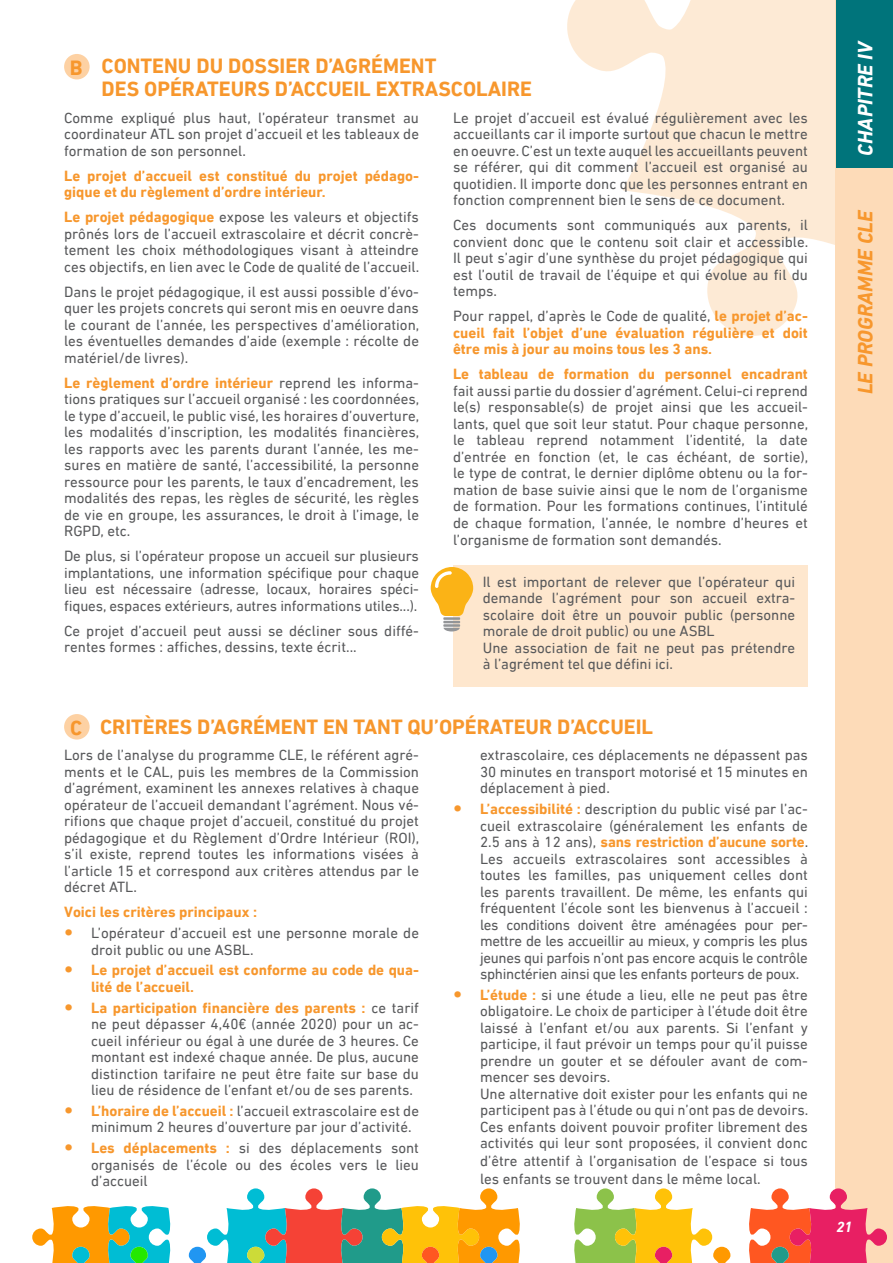
<style>
.page{position:relative;width:893px;height:1263px;background:#fff}
.page>*{position:absolute;margin:0;border:0;box-sizing:border-box;transform-origin:0 0}
.t1{font:700 21px/22.5px "DIN Next LT Pro";color:#f7972d}
.t2{font:italic 700 21px "DIN Next LT Pro";color:#f7972d}
.t3{font:italic 700 21px "DIN Next LT Pro";color:#fff}
.t4{font:15px/16.5px "DIN Next LT Pro";color:#57585a;text-align:justify}
.t5{font:700 15px/16.5px "DIN Next LT Pro";color:#f7972d}
.t6{font:italic 700 15px "DIN Next LT Pro";color:#fff}
.s1{font-weight:700;color:#f7972d}
.s2{font-weight:400;color:#57585a}
.s3{font-weight:900;font-size:18px;color:#f7972d}
.s4{font-weight:900;font-size:18px}
</style>
<div class="page">
<svg style="left:567px;top:0;width:269px;height:343px"></svg>
<div style="left:836px;top:0;width:57px;height:1263px;background:#fddbb8"></div>
<div style="left:836px;top:0;width:57px;height:168px;background:#00747b"></div>
<svg style="left:574px;top:1188px;width:313px;height:75px"></svg>
<svg style="left:32px;top:1188px;width:488px;height:75px"></svg>
<div style="left:64px;top:54px;width:26px;height:25px;background:#fdd1a3;border-radius:50%"></div>
<div style="left:453px;top:565px;width:355px;height:122px;background:#fee7ce"></div>
<div style="left:64px;top:714px;width:26px;height:25px;background:#fdd1a3;border-radius:50%"></div>
<svg style="left:431px;top:567px;width:42px;height:64px"></svg>
<p class="t1" style="left:70px;top:56px;width:14px">B</p>
<p class="t1" style="left:102px;top:55px;width:432px">CONTENU DU DOSSIER D’AGRÉMENT<br>DES OPÉRATEURS D’ACCUEIL EXTRASCOLAIRE</p>
<p class="t4" style="left:64px;top:109px;width:356px">Comme expliqué plus haut, l’opérateur transmet au coordinateur ATL son projet d’accueil et les tableaux de formation de son personnel.</p>
<p class="t5" style="left:64px;top:167px;width:356px">Le projet d’accueil est constitué du projet pédago&shy;gique et du règlement d’ordre intérieur.</p>
<p class="t4" style="left:64px;top:209px;width:357px"><span class="s1">Le projet pédagogique</span> expose les valeurs et objectifs prônés lors de l’accueil extrascolaire et décrit concrè&shy;tement les choix méthodologiques visant à atteindre ces objectifs, en lien avec le Code de qualité de l’accueil.</p>
<p class="t4" style="left:64px;top:283px;width:357px">Dans le projet pédagogique, il est aussi possible d’évo&shy;quer les projets concrets qui seront mis en oeuvre dans le courant de l’année, les perspectives d’amélioration, les éventuelles demandes d’aide (exemple : récolte de matériel/de livres).</p>
<p class="t4" style="left:64px;top:374px;width:357px"><span class="s1">Le règlement d’ordre intérieur</span> reprend les informa&shy;tions pratiques sur l’accueil organisé : les coordonnées, le type d’accueil, le public visé, les horaires d’ouverture, les modalités d’inscription, les modalités financières, les rapports avec les parents durant l’année, les me&shy;sures en matière de santé, l’accessibilité, la personne ressource pour les parents, le taux d’encadrement, les modalités des repas, les règles de sécurité, les règles de vie en groupe, les assurances, le droit à l’image, le RGPD, etc.</p>
<p class="t4" style="left:64px;top:548px;width:356px">De plus, si l’opérateur propose un accueil sur plusieurs implantations, une information spécifique pour chaque lieu est nécessaire (adresse, locaux, horaires spéci&shy;fiques, espaces extérieurs, autres informations utiles...).</p>
<p class="t4" style="left:64px;top:622px;width:356px">Ce projet d’accueil peut aussi se décliner sous diffé&shy;rentes formes : affiches, dessins, texte écrit...</p>
<p class="t4" style="left:453px;top:109px;width:356px">Le projet d’accueil est évalué régulièrement avec les accueillants car il importe surtout que chacun le mettre en oeuvre. C’est un texte auquel les accueillants peuvent se référer, qui dit comment l’accueil est organisé au quotidien. Il importe donc que les personnes entrant en fonction comprennent bien le sens de ce document.</p>
<p class="t4" style="left:453px;top:217px;width:357px">Ces documents sont communiqués aux parents, il convient donc que le contenu soit clair et accessible.<br>Il peut s’agir d’une synthèse du projet pédagogique qui est l’outil de travail de l’équipe et qui évolue au fil du temps.</p>
<p class="t5" style="left:453px;top:308px;width:356px;text-align:justify"><span class="s2">Pour rappel, d’après le Code de qualité,</span> le projet d’ac&shy;cueil fait l’objet d’une évaluation régulière et doit être mis à jour au moins tous les 3 ans.</p>
<p class="t4" style="left:453px;top:366px;width:357px"><span class="s1">Le tableau de formation du personnel encadrant </span>fait aussi partie du dossier d’agrément. Celui-ci reprend le(s) responsable(s) de projet ainsi que les accueil&shy;lants, quel que soit leur statut. Pour chaque personne, le tableau reprend notamment l’identité, la date d’entrée en fonction (et, le cas échéant, de sortie), le type de contrat, le dernier diplôme obtenu ou la for&shy;mation de base suivie ainsi que le nom de l’organisme de formation. Pour les formations continues, l’intitulé de chaque formation, l’année, le nombre d’heures et l’organisme de formation sont demandés.</p>
<p class="t4" style="left:483px;top:573px;width:314px">Il est important de relever que l’opérateur qui demande l’agrément pour son accueil extra&shy;scolaire doit être un pouvoir public (personne morale de droit public) ou une ASBL</p>
<p class="t4" style="left:483px;top:639px;width:314px">Une association de fait ne peut pas prétendre à l’agrément tel que défini ici.</p>
<p class="t1" style="left:70px;top:716px;width:14px">C</p>
<p class="t1" style="left:100px;top:715px;width:554px">CRITÈRES D’AGRÉMENT EN TANT QU’OPÉRATEUR D’ACCUEIL</p>
<p class="t4" style="left:64px;top:747px;width:357px">Lors de l’analyse du programme CLE, le référent agré&shy;ments et le CAL, puis les membres de la Commission d’agrément, examinent les annexes relatives à chaque opérateur de l’accueil demandant l’agrément. Nous vé&shy;rifions que chaque projet d’accueil, constitué du projet pédagogique et du Règlement d’Ordre Intérieur (ROI), s’il existe, reprend toutes les informations visées à l’article 15 et correspond aux critères attendus par le décret ATL.</p>
<p class="t5" style="left:64px;top:904px;width:194px">Voici les critères principaux :</p>
<p class="t4" style="left:91px;top:924px;width:329px;text-indent:-27px"><span class="s3">•</span> L’opérateur d’accueil est une personne morale de droit public ou une ASBL.</p>
<p class="t5" style="left:91px;top:962px;width:329px;text-indent:-27px"><span class="s4">•</span> Le projet d’accueil est conforme au code de qua&shy;lité de l’accueil.</p>
<p class="t4" style="left:91px;top:999px;width:329px;text-indent:-27px"><span class="s3">•</span> <span class="s1">La participation financière des parents :</span> ce tarif ne peut dépasser 4,40€ (année 2020) pour un ac&shy;cueil inférieur ou égal à une durée de 3 heures. Ce montant est indexé chaque année. De plus, aucune distinction tarifaire ne peut être faite sur base du lieu de résidence de l’enfant et/ou de ses parents.</p>
<p class="t4" style="left:91px;top:1102px;width:329px;text-indent:-27px"><span class="s3">•</span> <span class="s1">L’horaire de l’accueil :</span> l’accueil extrascolaire est de minimum 2 heures d’ouverture par jour d’activité.</p>
<p class="t4" style="left:91px;top:1139px;width:329px;text-indent:-27px"><span class="s3">•</span> <span class="s1">Les déplacements :</span> si des déplacements sont organisés de l’école ou des écoles vers le lieu d’accueil</p>
<p class="t4" style="left:480px;top:747px;width:329px">extrascolaire, ces déplacements ne dépassent pas 30 minutes en transport motorisé et 15 minutes en déplacement à pied.</p>
<p class="t4" style="left:480px;top:800px;width:330px;text-indent:-27px"><span class="s3">•</span> <span class="s1">L’accessibilité :</span> description du public visé par l’ac&shy;cueil extrascolaire (généralement les enfants de 2.5 ans à 12 ans), <span class="s1">sans restriction d’aucune sorte</span>.<br>Les accueils extrascolaires sont accessibles à toutes les familles, pas uniquement celles dont les parents travaillent. De même, les enfants qui fréquentent l’école sont les bienvenus à l’accueil : les conditions doivent être aménagées pour per&shy;mettre de les accueillir au mieux, y compris les plus jeunes qui parfois n’ont pas encore acquis le contrôle sphinctérien ainsi que les enfants porteurs de poux.</p>
<p class="t4" style="left:480px;top:986px;width:329px;text-indent:-27px"><span class="s3">•</span> <span class="s1">L’étude :</span> si une étude a lieu, elle ne peut pas être obligatoire. Le choix de participer à l’étude doit être laissé à l’enfant et/ou aux parents. Si l’enfant y participe, il faut prévoir un temps pour qu’il puisse prendre un gouter et se défouler avant de com&shy;mencer ses devoirs.</p>
<p class="t4" style="left:480px;top:1085px;width:330px;line-height:17px">Une alternative doit exister pour les enfants qui ne participent pas à l’étude ou qui n’ont pas de devoirs.<br>Ces enfants doivent pouvoir profiter librement des activités qui leur sont proposées, il convient donc d’être attentif à l’organisation de l’espace si tous les enfants se trouvent dans le même local.</p>
<h1 class="t3" style="left:853px;top:156px;width:117px;rotate:-90deg">CHAPITRE IV</h1>
<h1 class="t2" style="left:853px;top:394px;width:186px;rotate:-90deg">LE PROGRAMME CLE</h1>
<p class="t6" style="left:836px;top:1218px;width:18px">21</p>
</div>
